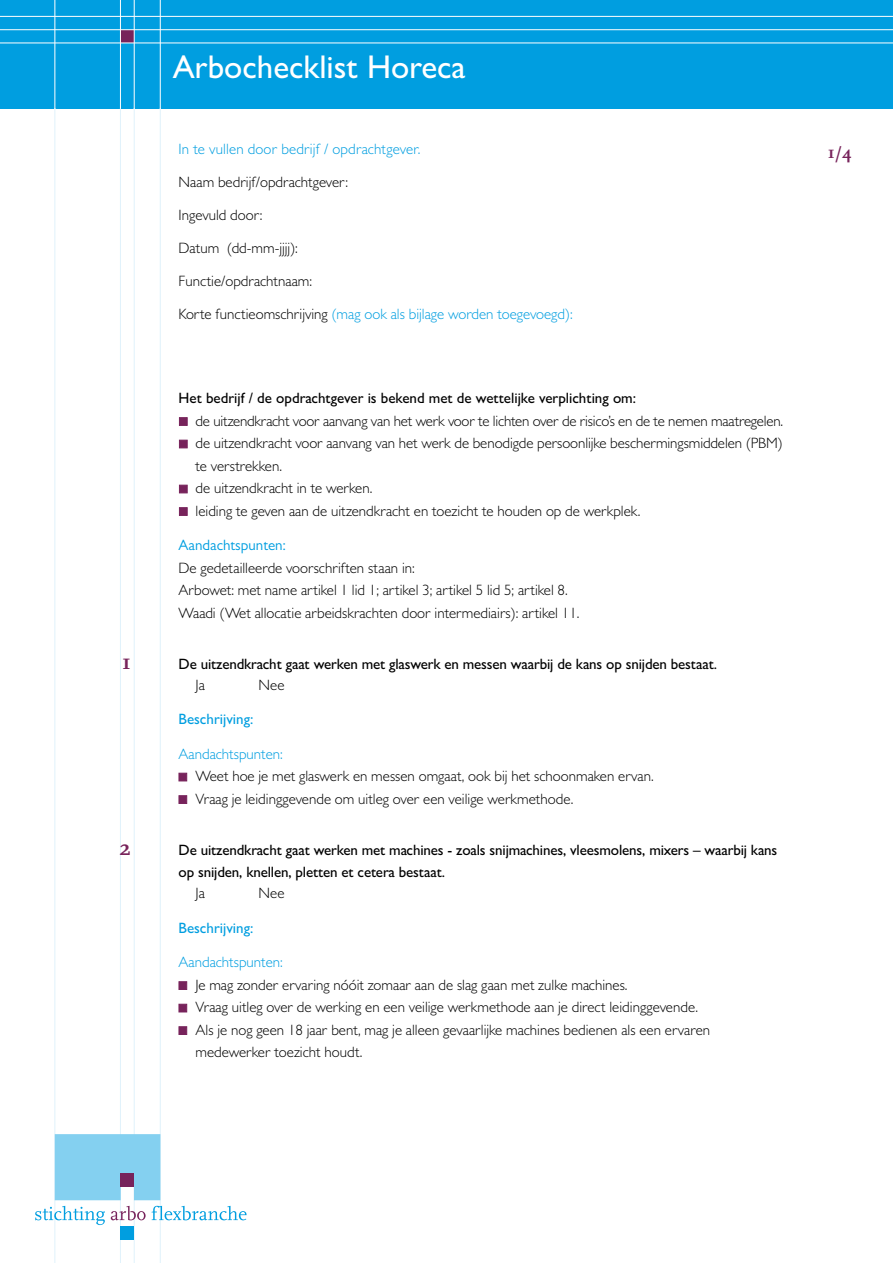
<style>
.page{position:relative;width:893px;height:1263px;background:#fff}
.page>*{position:absolute;margin:0;border:0;box-sizing:border-box;transform-origin:0 0}
.t1{font:500 33px "Gill Sans MT Pro";color:#fff}
.t2{font:700 22.5px "Scala";color:#77235b}
.t3{font:700 18px "Scala";color:#77235b}
.t4{font:300 15px/22.5px "Gill Sans MT Pro";color:#000}
.t5{font:500 15px/22.5px "Gill Sans MT Pro";letter-spacing:-.01em;color:#000}
.t6{font:300 15px "Gill Sans MT Pro";color:#009ee0}
.t7{font:500 15px "Gill Sans MT Pro";color:#009ee0}
.t8{font:15px "Gill Sans MT Pro";color:#009ee0}
.s1{color:#000}
</style>
<div class="page">
<div style="left:0;top:0;width:893px;height:108px;background:#009ee0"></div>
<div style="left:120px;top:30px;width:14px;height:13px;background:#77235b"></div>
<hr style="left:0;top:43px;width:893px;height:1px;background:#fff">
<hr style="left:0;top:29px;width:893px;height:1px;background:#fff">
<hr style="left:0;top:16px;width:893px;height:1px;background:#fff">
<hr style="left:160px;top:0;width:1px;height:108px;background:#fff">
<hr style="left:120px;top:0;width:1px;height:108px;background:#fff">
<hr style="left:54px;top:0;width:1px;height:108px;background:#fff">
<hr style="left:134px;top:0;width:1px;height:108px;background:#fff">
<hr style="left:160px;top:108px;width:1px;height:1155px;background:#e0f2fb">
<hr style="left:120px;top:108px;width:1px;height:1155px;background:#e0f2fb">
<hr style="left:54px;top:108px;width:1px;height:1155px;background:#e0f2fb">
<hr style="left:134px;top:108px;width:1px;height:1155px;background:#e0f2fb">
<svg style="left:35px;top:1206px;width:70px;height:19px"></svg>
<svg style="left:111px;top:1206px;width:35px;height:14px"></svg>
<svg style="left:152px;top:1206px;width:95px;height:14px"></svg>
<div style="left:55px;top:1134px;width:105px;height:66px;background:#84d0f0"></div>
<div style="left:121px;top:1174px;width:13px;height:13px;background:#77235b"></div>
<div style="left:121px;top:1227px;width:13px;height:13px;background:#009ee0"></div>
<div style="left:179px;top:417px;width:9px;height:9px;background:#77235b;border:1px solid #77235b"></div>
<div style="left:179px;top:440px;width:9px;height:8px;background:#77235b;border:1px solid #77235b"></div>
<div style="left:179px;top:485px;width:9px;height:8px;background:#77235b;border:1px solid #77235b"></div>
<div style="left:179px;top:507px;width:9px;height:9px;background:#77235b;border:1px solid #77235b"></div>
<div style="left:179px;top:773px;width:8px;height:8px;background:#77235b;border:1px solid #77235b"></div>
<div style="left:179px;top:795px;width:8px;height:9px;background:#77235b;border:1px solid #77235b"></div>
<div style="left:179px;top:981px;width:8px;height:9px;background:#77235b;border:1px solid #77235b"></div>
<div style="left:179px;top:1004px;width:8px;height:8px;background:#77235b;border:1px solid #77235b"></div>
<div style="left:179px;top:1026px;width:8px;height:9px;background:#77235b;border:1px solid #77235b"></div>
<h1 class="t1" style="left:173px;top:48px;width:294px">Arbochecklist Horeca</h1>
<p class="t6" style="left:179px;top:140px;width:243px">In te vullen door bedrijf / opdrachtgever.</p>
<p class="t4" style="left:179px;top:171px;width:171px">Naam bedrijf/opdrachtgever:</p>
<p class="t4" style="left:179px;top:204px;width:85px">Ingevuld door:</p>
<p class="t4" style="left:179px;top:237px;width:121px">Datum (dd-mm-jjjj):</p>
<p class="t4" style="left:179px;top:270px;width:135px">Functie/opdrachtnaam:</p>
<p class="t6" style="left:179px;top:305px;width:396px"><span class="s1">Korte functieomschrijving</span> (mag ook als bijlage worden toegevoegd):</p>
<p class="t5" style="left:179px;top:387px;width:459px">Het bedrijf / de opdrachtgever is bekend met de wettelijke verplichting om:</p>
<p class="t4" style="left:196px;top:409px;width:589px">de uitzendkracht voor aanvang van het werk voor te lichten over de risico’s en de te nemen maatregelen. de uitzendkracht voor aanvang van het werk de benodigde persoonlijke beschermingsmiddelen (PBM) te verstrekken.<br>de uitzendkracht in te werken.<br>leiding te geven aan de uitzendkracht en toezicht te houden op de werkplek.</p>
<p class="t8" style="left:179px;top:536px;width:109px">Aandachtspunten:</p>
<p class="t4" style="left:179px;top:556px;width:402px">De gedetailleerde voorschriften staan in:<br>Arbowet: met name artikel 1 lid 1; artikel 3; artikel 5 lid 5; artikel 8.<br>Waadi (Wet allocatie arbeidskrachten door intermediairs): artikel 11.</p>
<h2 class="t2" style="left:122px;top:649px;width:10px">1</h2>
<p class="t5" style="left:179px;top:652px;width:540px">De uitzendkracht gaat werken met glaswerk en messen waarbij de kans op snijden bestaat.</p>
<p class="t4" style="left:196px;top:673px;width:11px">Ja</p>
<p class="t4" style="left:259px;top:673px;width:27px">Nee</p>
<p class="t7" style="left:179px;top:710px;width:76px">Beschrijving:</p>
<p class="t6" style="left:179px;top:745px;width:106px">Aandachtspunten:</p>
<p class="t4" style="left:196px;top:765px;width:460px">Weet hoe je met glaswerk en messen omgaat, ook bij het schoonmaken ervan.<br>Vraag je leidinggevende om uitleg over een veilige werkmethode.</p>
<h2 class="t2" style="left:119px;top:835px;width:13px">2</h2>
<p class="t5" style="left:179px;top:838px;width:600px">De uitzendkracht gaat werken met machines - zoals snijmachines, vleesmolens, mixers – waarbij kans op snijden, knellen, pletten et cetera bestaat.</p>
<p class="t4" style="left:196px;top:882px;width:11px">Ja</p>
<p class="t4" style="left:259px;top:882px;width:27px">Nee</p>
<p class="t7" style="left:179px;top:919px;width:76px">Beschrijving:</p>
<p class="t6" style="left:179px;top:953px;width:106px">Aandachtspunten:</p>
<p class="t4" style="left:196px;top:973px;width:516px">Je mag zonder ervaring nóóit zomaar aan de slag gaan met zulke machines.<br>Vraag uitleg over de werking en een veilige werkmethode aan je direct leidinggevende.<br>Als je nog geen 18 jaar bent, mag je alleen gevaarlijke machines bedienen als een ervaren medewerker toezicht houdt.</p>
<p class="t3" style="left:828px;top:142px;width:26px">1/4</p>
</div>
